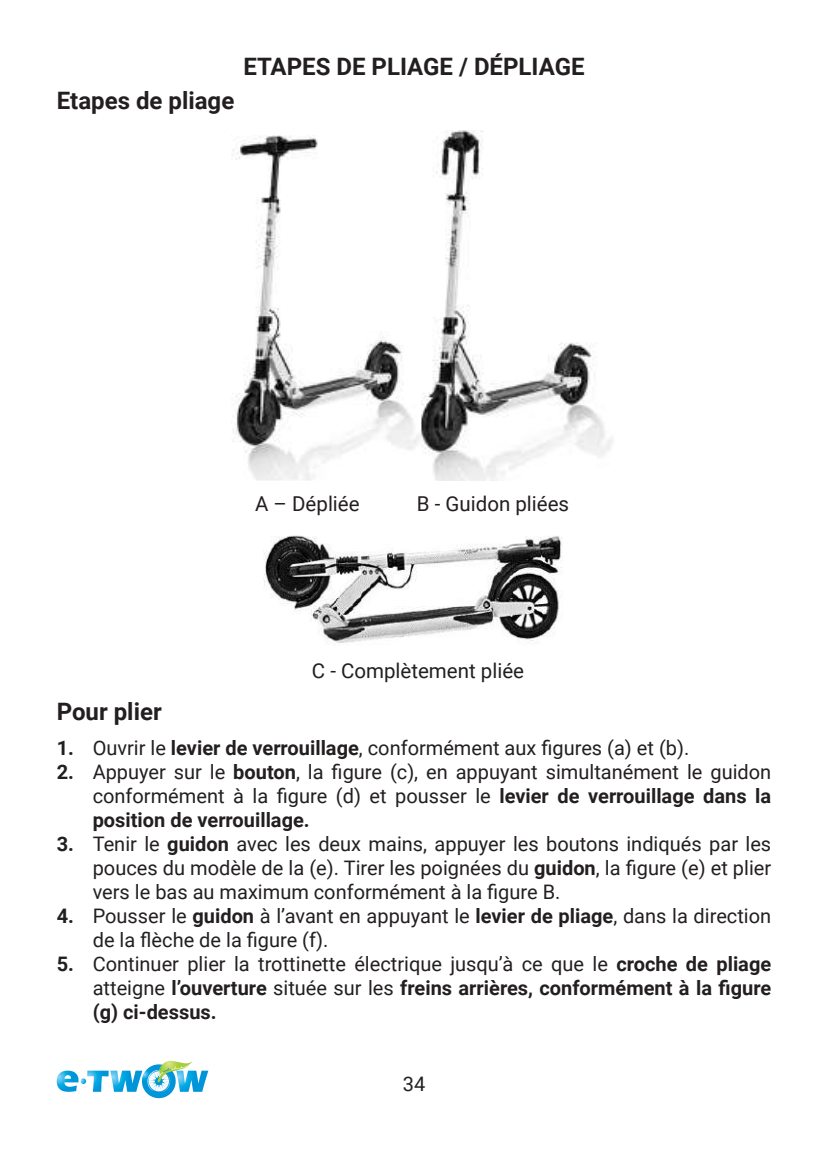
<style>
.page{position:relative;width:828px;height:1157px;background:#fff}
.page>*{position:absolute;margin:0;border:0;box-sizing:border-box;transform-origin:0 0}
.t1{font:700 24px "Roboto";color:#231f20}
.t2{font:20.4px "Roboto";color:#231f20}
.t3{font:20px/24px "Roboto";color:#231f20;text-align:justify}
.t4{font:700 20px/24px "Roboto";color:#231f20;text-align:justify}
.s1{font-weight:700}
.s2{font-weight:400}
</style>
<div class="page">
<svg style="left:57px;top:1060px;width:151px;height:39px"></svg>
<img style="left:263px;top:535px;width:299px;height:110px">
<img style="left:231px;top:135px;width:190px;height:345px">
<img style="left:421px;top:130px;width:192px;height:350px">
<p class="t1" style="left:57px;top:84px;width:179px">Etapes de pliage</p>
<p class="t1" style="left:243px;top:49px;width:342px">ETAPES DE PLIAGE / DÉPLIAGE</p>
<p class="t2" style="left:255px;top:489px;width:106px">A – Dépliée</p>
<p class="t2" style="left:417px;top:489px;width:154px">B - Guidon pliées</p>
<p class="t2" style="left:312px;top:656px;width:214px">C - Complètement pliée</p>
<p class="t1" style="left:57px;top:694px;width:107px">Pour plier</p>
<p class="t3" style="left:57px;top:735px;width:634px"><span class="s1">1.</span> Ouvrir le <span class="s1">levier de verrouillage</span>, conformément aux figures (a) et (b).</p>
<p class="t3" style="left:93px;top:759px;width:680px;text-indent:-36px"><span class="s1">2.</span> Appuyer sur le <span class="s1">bouton</span>, la figure (c), en appuyant simultanément le guidon conformément à la figure (d) et pousser le <span class="s1">levier de verrouillage dans la position de verrouillage.</span></p>
<p class="t3" style="left:93px;top:831px;width:680px;text-indent:-36px"><span class="s1">3.</span> Tenir le <span class="s1">guidon</span> avec les deux mains, appuyer les boutons indiqués par les pouces du modèle de la (e). Tirer les poignées du <span class="s1">guidon</span>, la figure (e) et plier vers le bas au maximum conformément à la figure B.</p>
<p class="t3" style="left:93px;top:903px;width:680px;text-indent:-36px"><span class="s1">4.</span> Pousser le <span class="s1">guidon</span> à l’avant en appuyant le <span class="s1">levier de pliage</span>, dans la direction de la flèche de la figure (f).</p>
<p class="t4" style="left:93px;top:951px;width:680px;text-indent:-36px">5. <span class="s2">Continuer plier la trottinette électrique jusqu’à ce que le</span> croche de pliage <span class="s2">atteigne</span> l’ouverture <span class="s2">située sur les</span> freins arrières, conformément à la figure (g) ci-dessus.</p>
<p class="t3" style="left:403px;top:1071px;width:24px">34</p>
</div>
